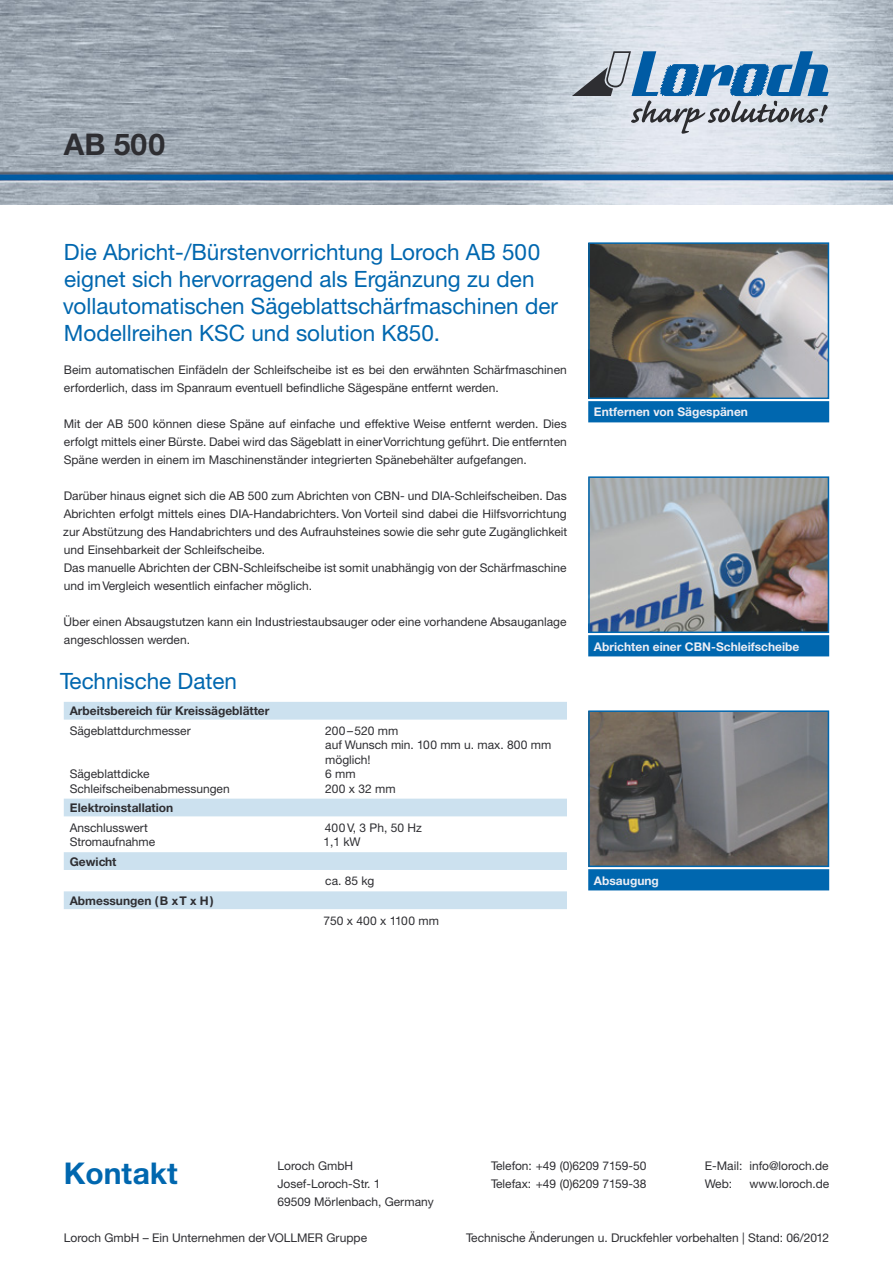
<style>
.page{position:relative;width:893px;height:1263px;background:#fff}
.page>*{position:absolute;margin:0;border:0;box-sizing:border-box;transform-origin:0 0}
.t1{font:700 30px "Helvetica Neue CE";color:#0067af}
.t2{font:700 30px "Helvetica Neue CE";color:#2e2e32}
.t3{font:22.5px/27px "Helvetica Neue CE";color:#0067af}
.t4{font:12px/18px "Helvetica Neue CE";color:#2e2e32}
.t5{font:700 12px "Helvetica Neue CE";color:#2e2e32}
.t6{font:700 12px "Helvetica Neue";color:#eceef5}
</style>
<div class="page">
<img style="left:0;top:0;width:893px;height:204px">
<svg style="left:572px;top:51px;width:257px;height:83px;background:#9bb2c8"></svg>
<svg style="left:64px;top:702px;width:503px;height:207px"></svg>
<div style="left:589px;top:402px;width:239px;height:20px;background:#0067af"></div>
<div style="left:588px;top:401px;width:241px;height:21px;border:2px solid #0067af"></div>
<img style="left:591px;top:245px;width:235px;height:151px">
<div style="left:588px;top:242px;width:241px;height:157px;border:2px solid #0067af"></div>
<div style="left:589px;top:636px;width:239px;height:20px;background:#0067af"></div>
<div style="left:588px;top:635px;width:241px;height:21px;border:2px solid #0067af"></div>
<img style="left:591px;top:479px;width:235px;height:151px">
<div style="left:588px;top:476px;width:241px;height:157px;border:2px solid #0067af"></div>
<div style="left:589px;top:870px;width:239px;height:20px;background:#0067af"></div>
<div style="left:588px;top:869px;width:241px;height:21px;border:2px solid #0067af"></div>
<img style="left:591px;top:713px;width:235px;height:151px">
<div style="left:588px;top:710px;width:241px;height:157px;border:2px solid #0067af"></div>
<h1 class="t2" style="left:64px;top:126px;width:103px">AB 500</h1>
<h2 class="t3" style="left:63px;top:239px;width:497px">Die Abricht-/Bürstenvorrichtung Loroch AB 500 eignet sich hervorragend als Ergänzung zu den vollautomatischen Sägeblattschärfmaschinen der Modellreihen KSC und solution K850.</h2>
<p class="t4" style="left:64px;top:361px;width:504px">Beim automatischen Einfädeln der Schleifscheibe ist es bei den erwähnten Schärfmaschinen erforderlich, dass im Spanraum eventuell befindliche Sägespäne entfernt werden.</p>
<p class="t4" style="left:64px;top:415px;width:505px;text-align:justify">Mit der AB 500 können diese Späne auf einfache und effektive Weise entfernt werden. Dies erfolgt mittels einer Bürste. Dabei wird das Sägeblatt in einer Vorrichtung geführt. Die entfernten Späne werden in einem im Maschinenständer integrierten Spänebehälter aufgefangen.</p>
<p class="t4" style="left:63px;top:487px;width:505px">Darüber hinaus eignet sich die AB 500 zum Abrichten von CBN- und DIA-Schleifscheiben. Das Abrichten erfolgt mittels eines DIA-Handabrichters. Von Vorteil sind dabei die Hilfsvorrichtung zur Abstützung des Handabrichters und des Aufrauhsteines sowie die sehr gute Zugänglichkeit und Einsehbarkeit der Schleifscheibe.<br>Das manuelle Abrichten der CBN-Schleifscheibe ist somit unabhängig von der Schärfmaschine und im Vergleich wesentlich einfacher möglich.</p>
<p class="t4" style="left:64px;top:613px;width:504px">Über einen Absaugstutzen kann ein Industriestaubsauger oder eine vorhandene Absauganlage angeschlossen werden.</p>
<h2 class="t3" style="left:60px;top:668px;width:179px">Technische Daten</h2>
<p class="t5" style="left:70px;top:704px;width:201px">Arbeitsbereich für Kreissägeblätter</p>
<p class="t4" style="left:70px;top:722px;width:123px">Sägeblattdurchmesser</p>
<p class="t4" style="left:70px;top:767px;width:162px;line-height:14.4px">Sägeblattdicke<br>Schleifscheibenabmessungen</p>
<p class="t4" style="left:325px;top:724px;width:228px;line-height:14.4px">200–520 mm<br>auf Wunsch min. 100 mm u. max. 800 mm möglich!<br>6 mm<br>200 x 32 mm</p>
<p class="t5" style="left:70px;top:800px;width:105px">Elektroinstallation</p>
<p class="t4" style="left:70px;top:820px;width:87px;line-height:14.4px">Anschlusswert<br>Stromaufnahme</p>
<p class="t4" style="left:323px;top:820px;width:100px;line-height:14.4px">400 V, 3 Ph, 50 Hz<br>1,1 kW</p>
<p class="t5" style="left:70px;top:854px;width:48px">Gewicht</p>
<p class="t4" style="left:325px;top:872px;width:51px">ca. 85 kg</p>
<p class="t5" style="left:70px;top:893px;width:146px">Abmessungen (B x T x H)</p>
<p class="t4" style="left:323px;top:911px;width:117px">750 x 400 x 1100 mm</p>
<p class="t6" style="left:594px;top:405px;width:156px">Entfernen von Sägespänen</p>
<p class="t6" style="left:594px;top:639px;width:207px">Abrichten einer CBN-Schleifscheibe</p>
<p class="t6" style="left:594px;top:873px;width:66px">Absaugung</p>
<h1 class="t1" style="left:64px;top:1154px;width:115px">Kontakt</h1>
<p class="t4" style="left:277px;top:1157px;width:158px">Loroch GmbH<br>Josef-Loroch-Str. 1<br>69509 Mörlenbach, Germany</p>
<p class="t4" style="left:491px;top:1157px;width:157px">Telefon: +49 (0)6209 7159-50<br>Telefax: +49 (0)6209 7159-38</p>
<p class="t4" style="left:705px;top:1157px;width:125px">E-Mail: info@loroch.de<br>Web:</p>
<p class="t4" style="left:749px;top:1175px;width:81px">www.loroch.de</p>
<p class="t4" style="left:64px;top:1229px;width:305px">Loroch GmbH – Ein Unternehmen der VOLLMER Gruppe</p>
<p class="t4" style="left:466px;top:1229px;width:364px">Technische Änderungen u. Druckfehler vorbehalten | Stand: 06/2012</p>
</div>
